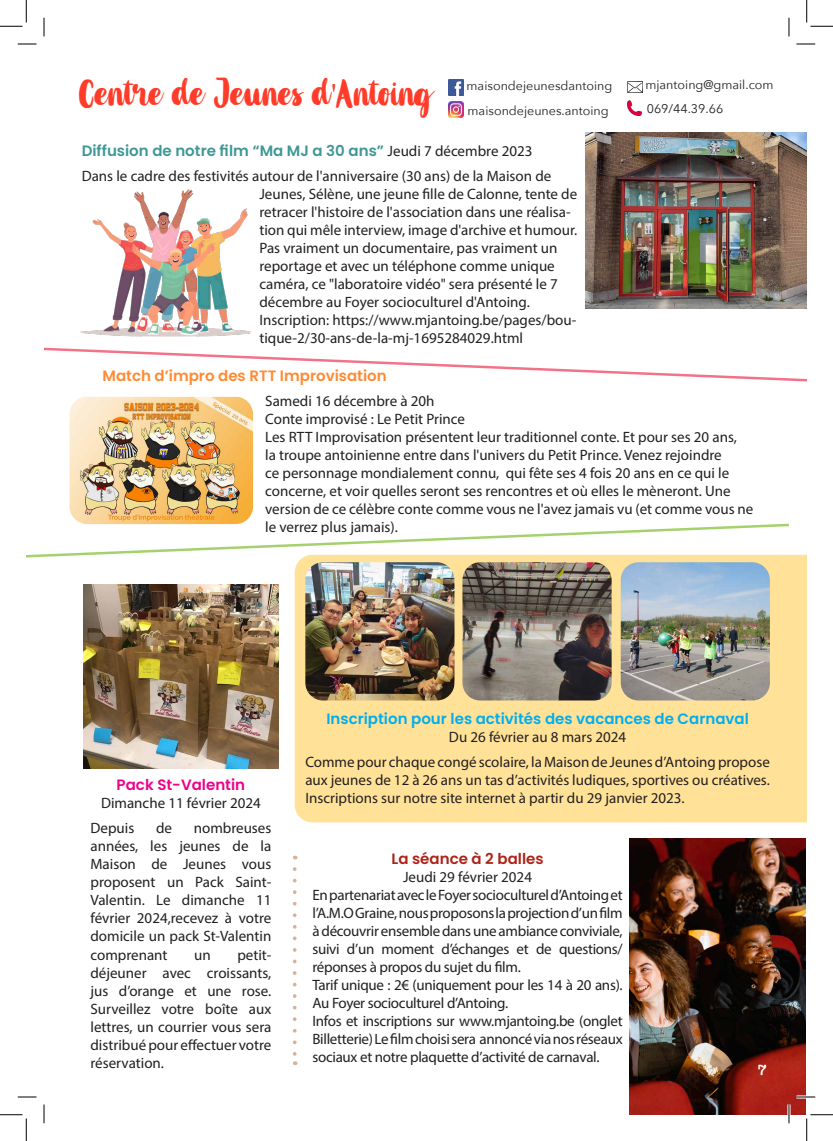
<style>
.page{position:relative;width:833px;height:1141px;background:#fff}
.page>*{position:absolute;margin:0;border:0;box-sizing:border-box;transform-origin:0 0}
.t1{font:31.25px "Mahoni Free Personal Use";color:#ff3c29}
.t2{font:15px/18px "Myriad Pro";color:#231f20;text-align:justify}
.t3{font:15px/18px "Myriad Pro";letter-spacing:-.02em;color:#231f20}
.t4{font:600 15px "Poppins";color:#3f9896}
.t5{font:600 15px "Poppins";color:#00aeef}
.t6{font:600 15px "Poppins";color:#ff8a33}
.t7{font:600 15px "Poppins";color:#ad2318}
.t8{font:600 15px "Poppins";color:#ed028c}
.t9{font:600 15px "American Typewriter";color:#fff}
.t10{font:12.5px "Avenir Next";color:#231f20}
.s1{font-family:"Marion"}
.s2{font-family:"Myriad Pro";font-weight:400;color:#231f20}
</style>
<div class="page">
<div style="left:294px;top:554px;width:512px;height:268px;background:#ffe297"></div>
<img style="left:448px;top:80px;width:15px;height:15px">
<img style="left:448px;top:102px;width:15px;height:15px">
<img style="left:627px;top:81px;width:15px;height:11px">
<img style="left:627px;top:101px;width:15px;height:14px">
<img style="left:69px;top:397px;width:184px;height:125px">
<img style="left:305px;top:562px;width:149px;height:138px">
<img style="left:462px;top:562px;width:149px;height:138px">
<img style="left:620px;top:562px;width:149px;height:138px">
<img style="left:83px;top:584px;width:195px;height:184px">
<img style="left:629px;top:838px;width:176px;height:276px">
<img style="left:585px;top:132px;width:221px;height:176px">
<img style="left:80px;top:189px;width:171px;height:147px">
<svg style="left:44px;top:347px;width:762px;height:35px"></svg>
<svg style="left:26px;top:522px;width:765px;height:37px"></svg>
<svg style="left:292px;top:868px;width:4px;height:196px"></svg>
<svg style="left:18px;top:43px;width:18px;height:1px"></svg>
<svg style="left:796px;top:43px;width:18px;height:1px"></svg>
<hr style="left:796px;top:1095px;width:18px;height:3px;background:#fff">
<svg style="left:43px;top:18px;width:1px;height:18px"></svg>
<svg style="left:43px;top:1104px;width:1px;height:19px"></svg>
<svg style="left:789px;top:18px;width:1px;height:18px"></svg>
<svg style="left:786px;top:1104px;width:4px;height:19px"></svg>
<svg style="left:18px;top:44px;width:18px;height:1px"></svg>
<svg style="left:796px;top:44px;width:18px;height:1px"></svg>
<svg style="left:18px;top:1096px;width:18px;height:1px"></svg>
<svg style="left:796px;top:1096px;width:18px;height:1px"></svg>
<svg style="left:44px;top:18px;width:1px;height:18px"></svg>
<svg style="left:44px;top:1104px;width:1px;height:19px"></svg>
<svg style="left:788px;top:18px;width:1px;height:18px"></svg>
<svg style="left:788px;top:1104px;width:1px;height:19px"></svg>
<svg style="left:0;top:0;width:27px;height:27px"></svg>
<svg style="left:0;top:1114px;width:27px;height:26px"></svg>
<svg style="left:806px;top:0;width:26px;height:27px"></svg>
<svg style="left:805px;top:1114px;width:27px;height:26px"></svg>
<p class="t1" style="left:79px;top:78px;width:354px">Centre de Jeunes d<span class="s1">'</span>Antoing</p>
<p class="t10" style="left:466px;top:75px;width:147px">maisondejeunesdantoing</p>
<p class="t10" style="left:467px;top:100px;width:142px">maisondejeunes.antoing</p>
<p class="t4" style="left:82px;top:142px;width:452px">Diffusion de notre film “Ma MJ a 30 ans” <span class="s2">Jeudi 7 décembre 2023</span></p>
<p class="t2" style="left:259px;top:167px;width:319px;text-align:left;text-indent:-178px">Dans le cadre des festivités autour de l'anniversaire (30 ans) de la Maison de Jeunes, Sélène, une jeune fille de Calonne, tente de retracer l'histoire de l'association dans une réalisa&shy;tion qui mêle interview, image d'archive et humour.<br>Pas vraiment un documentaire, pas vraiment un reportage et avec un téléphone comme unique caméra, ce "laboratoire vidéo" sera présenté le 7 décembre au Foyer socioculturel d'Antoing.</p>
<p class="t2" style="left:259px;top:311px;width:318px">Inscription: https://www.mjantoing.be/pages/bou&shy;tique-2/30-ans-de-la-mj-1695284029.html</p>
<p class="t10" style="left:645px;top:74px;width:130px">mjantoing@gmail.com</p>
<p class="t10" style="left:646px;top:98px;width:78px">069/44.39.66</p>
<p class="t6" style="left:102px;top:367px;width:285px">Match d’impro des RTT Improvisation</p>
<p class="t2" style="left:265px;top:391px;width:171px">Samedi 16 décembre à 20h</p>
<p class="t2" style="left:265px;top:409px;width:201px">Conte improvisé : Le Petit Prince</p>
<p class="t2" style="left:265px;top:427px;width:489px;text-align:left">Les RTT Improvisation présentent leur traditionnel conte. Et pour ses 20 ans,<br>la troupe antoinienne entre dans l'univers du Petit Prince. Venez rejoindre<br>ce personnage mondialement connu, qui fête ses 4 fois 20 ans en ce qui le concerne, et voir quelles seront ses rencontres et où elles le mèneront. Une version de ce célèbre conte comme vous ne l'avez jamais vu (et comme vous ne le verrez plus jamais).</p>
<p class="t8" style="left:117px;top:776px;width:130px">Pack St-Valentin</p>
<p class="t2" style="left:101px;top:794px;width:161px">Dimanche 11 février 2024</p>
<p class="t2" style="left:90px;top:819px;width:45px">Depuis</p>
<p class="t2" style="left:156px;top:819px;width:17px">de</p>
<p class="t2" style="left:90px;top:819px;width:182px;text-indent:103px">nombreuses années, les jeunes de la Maison de Jeunes vous proposent un Pack Saint-Valentin. Le dimanche 11 février 2024,recevez à votre domicile un pack St-Valentin comprenant</p>
<p class="t2" style="left:90px;top:945px;width:182px;text-indent:147px">petit&shy;déjeuner avec croissants, jus d’orange et une rose.<br>Surveillez votre boîte aux lettres, un courrier vous sera distribué pour effectuer votre réservation.</p>
<p class="t2" style="left:194px;top:945px;width:18px">un</p>
<p class="t5" style="left:326px;top:709px;width:423px">Inscription pour les activités des vacances de Carnaval</p>
<p class="t2" style="left:448px;top:727px;width:179px">Du 26 février au 8 mars 2024</p>
<p class="t2" style="left:305px;top:752px;width:465px">Comme pour chaque congé scolaire, la Maison de Jeunes d’Antoing propose aux jeunes de 12 à 26 ans un tas d’activités ludiques, sportives ou créatives.<br>Inscriptions sur notre site internet à partir du 29 janvier 2023.</p>
<p class="t7" style="left:391px;top:850px;width:154px">La séance à 2 balles</p>
<p class="t2" style="left:403px;top:867px;width:130px">Jeudi 29 février 2024</p>
<p class="t2" style="left:312px;top:885px;width:311px">En partenariat avec le Foyer socioculturel d’Antoing et l’A.M.O Graine, nous proposons la projection d’un film à découvrir ensemble dans une ambiance conviviale, suivi d’un moment d’échanges et de questions/ réponses à propos du sujet du film.</p>
<p class="t3" style="left:312px;top:975px;width:311px">Tarif unique : 2€ (uniquement pour les 14 à 20 ans).<br>Au Foyer socioculturel d’Antoing.</p>
<p class="t2" style="left:312px;top:1011px;width:311px">Infos et inscriptions sur www.mjantoing.be (onglet Billetterie) Le film choisi sera annoncé via nos réseaux sociaux et notre plaquette d’activité de carnaval.</p>
<p class="t9" style="left:757px;top:1058px;width:11px">7</p>
</div>
